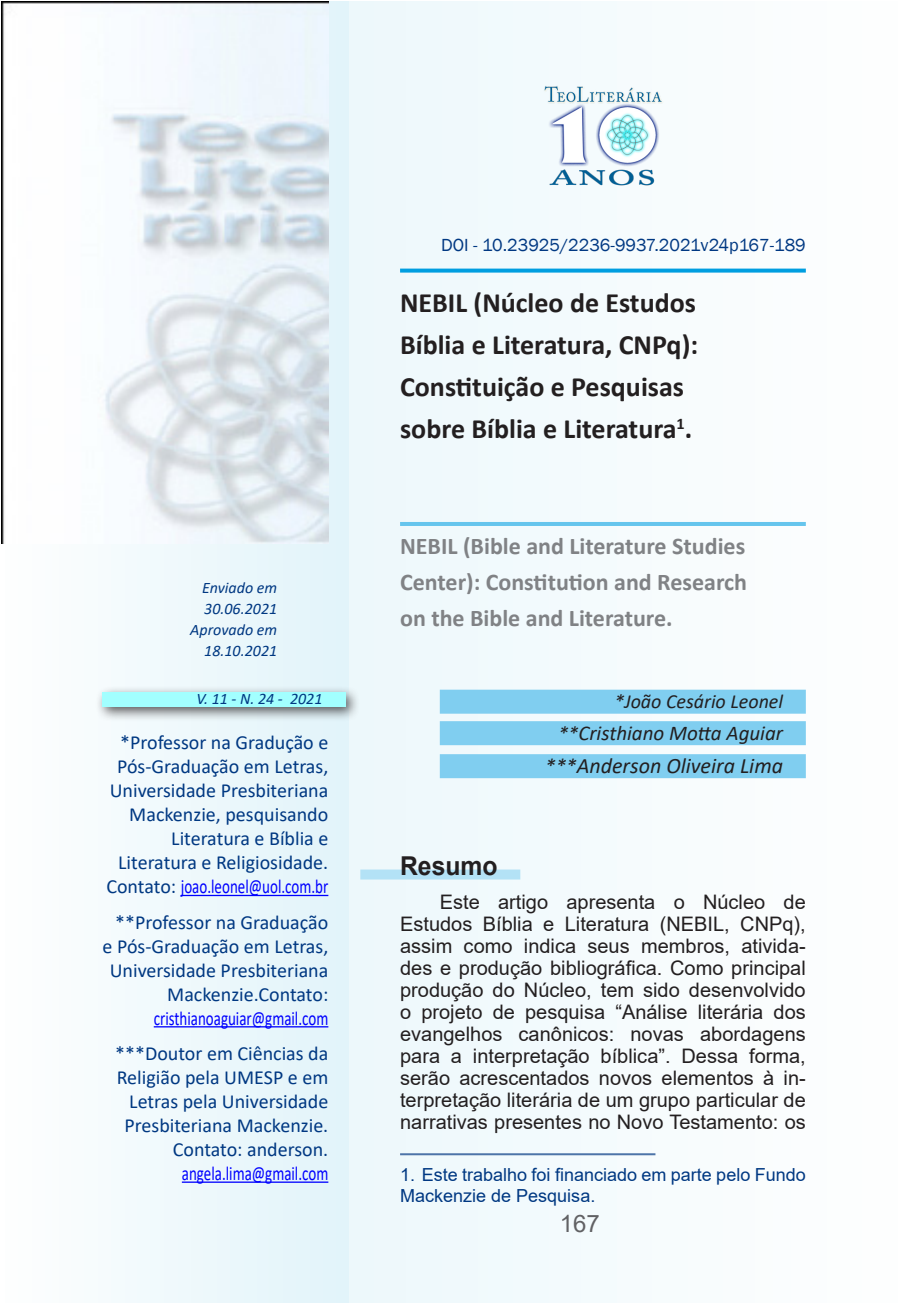
<style>
.page{position:relative;width:908px;height:1304px;background:#fff}
.page>*{position:absolute;margin:0;border:0;box-sizing:border-box;transform-origin:0 0}
.t1{font:700 28px/42px "Calibri";color:#231f20}
.t2{font:700 26px "Arial";color:#231f20;scale:.95 1}
.t3{font:700 24px/36px "Calibri";color:#808285;text-align:justify}
.t4{font:24px "Arial";color:#616164}
.t5{font:italic 22px "Calibri";color:#231f20}
.t6{font:italic 21px "Calibri";color:#231f20}
.t7{font:20px/22px "Arial";color:#231f20;text-align:justify}
.t8{font:20px/24px "Calibri";color:#003882;text-align:right}
.t9{font:20px "Calibri";color:#00f;scale:.75 1}
.t10{font:italic 20px "Calibri";color:#231f20}
.t11{font:18px/21px "Arial";color:#003882}
.t12{font:18px "Franklin Gothic";color:#003882}
.t13{font:italic 16px/21px "Calibri";color:#003882;text-align:right}
.s1{color:#00f}
.s2{font-size:20px}
.s3{font-size:21px}
</style>
<div class="page">
<div style="left:1px;top:1px;width:905px;height:1302px;background:#f6fbfd"></div>
<div style="left:1px;top:1px;width:348px;height:1302px;background:linear-gradient(to right,#fefefe,#e1f3fa)"></div>
<img style="left:1px;top:1px;width:327px;height:542px">
<div style="left:95px;top:685px;width:265px;height:37px;background:#231f20;opacity:.75"></div>
<div style="left:102px;top:692px;width:243px;height:15px;background:#a2ffff"></div>
<hr style="left:181px;top:895px;width:147px;height:1px;background:#00f">
<hr style="left:154px;top:1026px;width:174px;height:1px;background:#00f">
<hr style="left:182px;top:1181px;width:146px;height:2px;background:#00f">
<svg style="left:400px;top:269px;width:405px;height:4px;background:#18a7e2"></svg>
<hr style="left:400px;top:522px;width:405px;height:4px;background:#66c5ed">
<div style="left:439px;top:690px;width:366px;height:24px;background:#80cef0"></div>
<div style="left:439px;top:721px;width:366px;height:24px;background:#80cef0"></div>
<div style="left:439px;top:754px;width:366px;height:24px;background:#80cef0"></div>
<div style="left:360px;top:870px;width:160px;height:10px;background:#b3e2f6"></div>
<hr style="left:400px;top:1153px;width:255px;height:2px;background:#4d74a8">
<img style="left:544px;top:86px;width:118px;height:100px">
<p class="t13" style="left:190px;top:576px;width:88px">Enviado em<br>30.06.2021<br>Aprovado em<br>18.10.2021</p>
<p class="t13" style="left:196px;top:688px;width:127px">V. 11 - N. 24 - 2021</p>
<p class="t8" style="left:106px;top:730px;width:223px">*Professor na Gradução e<br>Pós-Graduação em Letras,<br>Universidade Presbiteriana<br>Mackenzie, pesquisando<br>Literatura e Bíblia e<br>Literatura e Religiosidade.<br>Contato: <span class="s1">joao.leonel@uol.com.br</span></p>
<p class="t8" style="left:102px;top:909px;width:227px">**Professor na Graduação e Pós-Graduação em Letras,<br>Universidade Presbiteriana<br>Mackenzie.Contato:</p>
<p class="t9" style="left:154px;top:1004px;width:234px">cristhianoaguiar@gmail.com</p>
<p class="t8" style="left:115px;top:1041px;width:215px">***Doutor em Ciências da<br>Religião pela UMESP e em<br>Letras pela Universidade<br>Presbiteriana Mackenzie.<br>Contato: anderson.</p>
<p class="t9" style="left:182px;top:1159px;width:197px">angela.lima@gmail.com</p>
<p class="t12" style="left:441px;top:234px;width:366px">DOI - 10.23925/2236-9937.2021v24p167-189</p>
<h1 class="t1" style="left:400px;top:282px;width:299px">NEBIL (Núcleo de Estudos<br>Bíblia e Literatura, CNPq):<br>Constituição e Pesquisas sobre Bíblia e Literatura<sup>1</sup>.</h1>
<p class="t3" style="left:400px;top:528px;width:348px">NEBIL (Bible and Literature Studies Center): Constitution and Research on the Bible and Literature.</p>
<p class="t10" style="left:614px;top:687px;width:170px">*João Cesário Leonel</p>
<p class="t6" style="left:558px;top:718px;width:226px"><span class="s2">**</span>Cristhiano Motta Aguiar</p>
<p class="t5" style="left:545px;top:750px;width:239px"><span class="s3">***</span>Anderson Oliveira Lima</p>
<h2 class="t2" style="left:400px;top:848px;width:104px">Resumo</h2>
<p class="t7" style="left:400px;top:890px;width:407px;text-indent:40px">Este artigo apresenta o Núcleo de Estudos Bíblia e Literatura (NEBIL, CNPq), assim como indica seus membros, ativida&shy;des e produção bibliográfica. Como principal produção do Núcleo, tem sido desenvolvido o projeto de pesquisa “Análise literária dos evangelhos canônicos: novas abordagens para a interpretação bíblica”. Dessa forma, serão acrescentados novos elementos à in&shy;terpretação literária de um grupo particular de narrativas presentes no Novo Testamento: os</p>
<p class="t11" style="left:400px;top:1164px;width:407px">1. Este trabalho foi financiado em parte pelo Fundo<br>Mackenzie de Pesquisa.</p>
<p class="t4" style="left:559px;top:1206px;width:42px">167</p>
</div>
